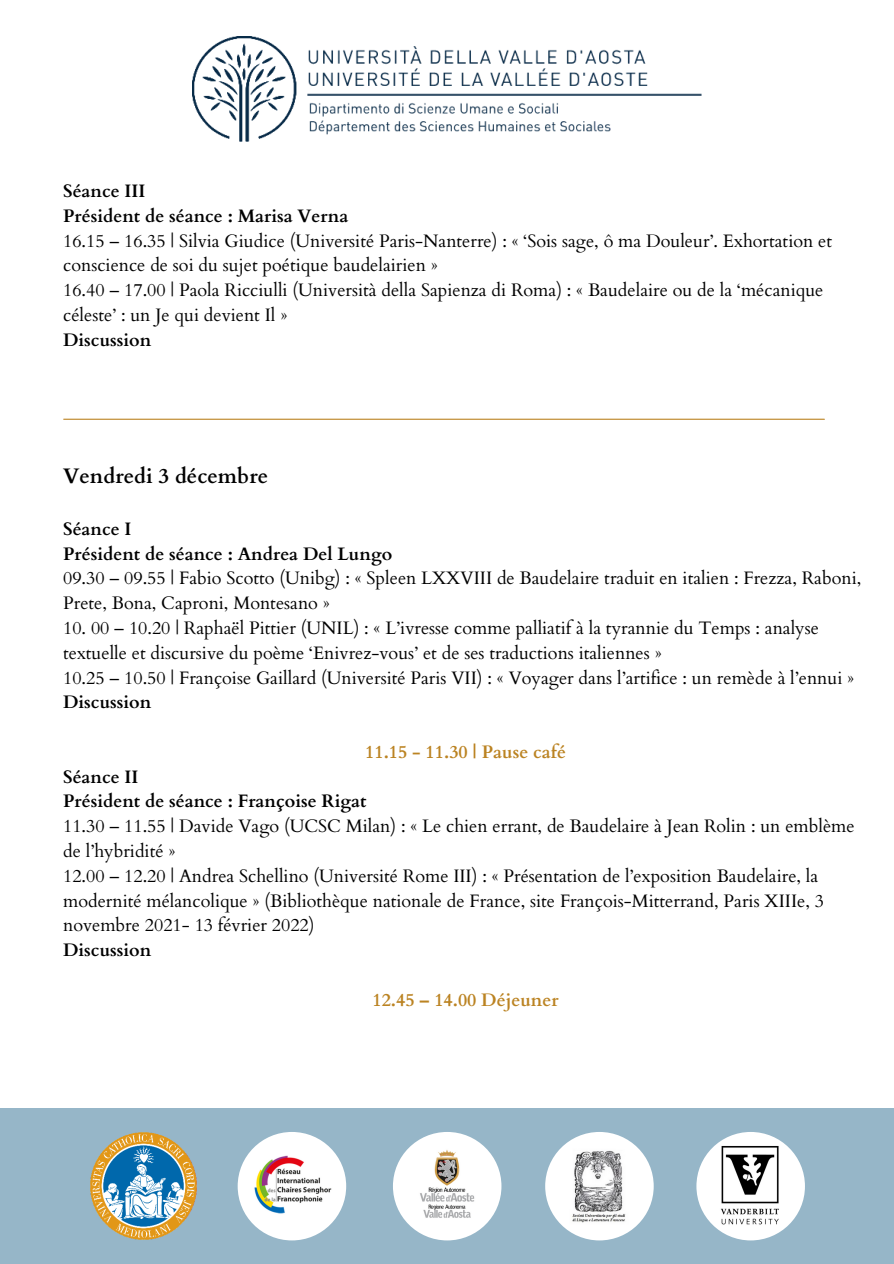
<style>
.page{position:relative;width:894px;height:1264px;background:#fff}
.page>*{position:absolute;margin:0;border:0;box-sizing:border-box;transform-origin:0 0}
.t1{font:700 21px "Cardo";color:#000}
.t2{font:18px/24.8px "Cardo";color:#000}
.t3{font:700 18px "Cardo";color:#000}
.t4{font:700 18px "Cardo";color:#bb8322}
</style>
<div class="page">
<img style="left:192px;top:37px;width:509px;height:105px">
<div style="left:0;top:1107px;width:893px;height:156px;background:#96b6c8"></div>
<img style="left:89px;top:1131px;width:109px;height:109px;border-radius:50%">
<img style="left:237px;top:1131px;width:109px;height:109px;border-radius:50%">
<img style="left:545px;top:1131px;width:108px;height:109px;border-radius:50%">
<img style="left:696px;top:1131px;width:108px;height:109px;border-radius:50%">
<img style="left:393px;top:1131px;width:108px;height:109px;border-radius:50%">
<hr style="left:64px;top:418px;width:760px;height:2px;background:#bb8322">
<p class="t3" style="left:63px;top:179px;width:84px">Séance III</p>
<p class="t3" style="left:63px;top:204px;width:286px">Président de séance : Marisa Verna</p>
<p class="t2" style="left:63px;top:229px;width:770px">16.15 – 16.35 | Silvia Giudice (Université Paris-Nanterre) : « ‘Sois sage, ô ma Douleur’. Exhortation et conscience de soi du sujet poétique baudelairien »</p>
<p class="t2" style="left:63px;top:278px;width:761px">16.40 – 17.00 | Paola Ricciulli (Università della Sapienza di Roma) : « Baudelaire ou de la ‘mécanique céleste’ : un Je qui devient Il »</p>
<p class="t3" style="left:63px;top:328px;width:90px">Discussion</p>
<p class="t1" style="left:63px;top:462px;width:206px">Vendredi 3 décembre</p>
<p class="t3" style="left:63px;top:517px;width:70px">Séance I</p>
<p class="t3" style="left:63px;top:542px;width:330px">Président de séance : Andrea Del Lungo</p>
<p class="t2" style="left:63px;top:566px;width:799px">09.30 – 09.55 | Fabio Scotto (Unibg) : « Spleen LXXVIII de Baudelaire traduit en italien : Frezza, Raboni,<br>Prete, Bona, Caproni, Montesano »</p>
<p class="t2" style="left:63px;top:616px;width:757px">10. 00 – 10.20 | Raphaël Pittier (UNIL) : « L’ivresse comme palliatif à la tyrannie du Temps : analyse textuelle et discursive du poème ‘Enivrez-vous’ et de ses traductions italiennes »</p>
<p class="t2" style="left:63px;top:665px;width:792px">10.25 – 10.50 | Françoise Gaillard (Université Paris VII) : « Voyager dans l’artifice : un remède à l’ennui »</p>
<p class="t3" style="left:63px;top:690px;width:90px">Discussion</p>
<p class="t4" style="left:365px;top:740px;width:202px">11.15 - 11.30 | Pause café</p>
<p class="t3" style="left:63px;top:764px;width:77px">Séance II</p>
<p class="t3" style="left:63px;top:789px;width:305px">Président de séance : Françoise Rigat</p>
<p class="t2" style="left:63px;top:814px;width:792px">11.30 – 11.55 | Davide Vago (UCSC Milan) : « Le chien errant, de Baudelaire à Jean Rolin : un emblème de l’hybridité »</p>
<p class="t2" style="left:63px;top:863px;width:762px">12.00 – 12.20 | Andrea Schellino (Université Rome III) : « Présentation de l’exposition Baudelaire, la modernité mélancolique » (Bibliothèque nationale de France, site François-Mitterrand, Paris XIIIe, 3 novembre 2021- 13 février 2022)</p>
<p class="t3" style="left:63px;top:938px;width:90px">Discussion</p>
<p class="t4" style="left:372px;top:987px;width:187px">12.45 – 14.00 Déjeuner</p>
</div>
